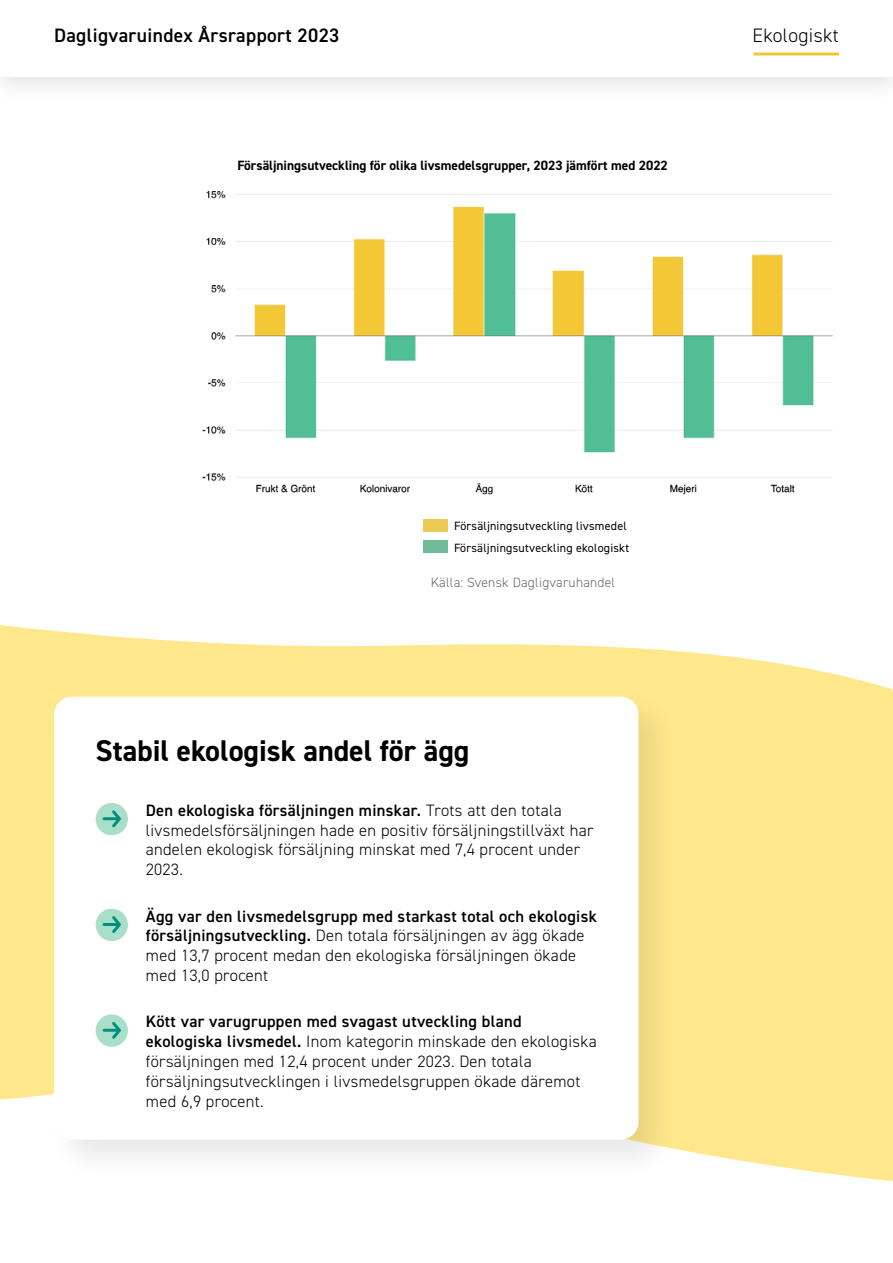
<style>
.page{position:relative;width:893px;height:1263px;background:#fff}
.page>*{position:absolute;margin:0;border:0;box-sizing:border-box;transform-origin:0 0}
.t1{font:700 30px "DIN2014";color:#000}
.t2{font:600 19.5px "DIN2014";letter-spacing:.02em;color:#000}
.t3{font:300 19.5px "DIN2014";letter-spacing:.02em;color:#000}
.t4{font:300 16.5px/19.8px "DIN2014";letter-spacing:.02em;color:#000}
.t5{font:700 13.5px "DIN2014";color:#000}
.t6{font:300 13.5px "DIN2014";letter-spacing:.02em;color:#666766}
.t7{font:12px/21.1px "DIN2014";letter-spacing:.02em;color:#000}
.s1{font-weight:600}
</style>
<div class="page">
<svg style="left:0;top:625px;width:893px;height:557px;fill:#ffe88c"></svg>
<div style="left:47px;top:690px;width:632px;height:491px;background:#000;opacity:.09"></div>
<div style="left:54px;top:697px;width:584px;height:443px;background:#fff;border-radius:18px"></div>
<img style="left:202px;top:190px;width:631px;height:305px">
<div style="left:423px;top:520px;width:25px;height:12px;background:#ecc855"></div>
<div style="left:423px;top:541px;width:25px;height:12px;background:#70bc98"></div>
<div style="left:96px;top:803px;width:32px;height:32px;background:#a9dfc9;border-radius:50%"></div>
<hr style="left:103px;top:817px;width:15px;height:3px;background:#008f7d">
<svg style="left:112px;top:810px;width:9px;height:17px"></svg>
<div style="left:96px;top:909px;width:32px;height:32px;background:#a9dfc9;border-radius:50%"></div>
<hr style="left:103px;top:923px;width:15px;height:3px;background:#008f7d">
<svg style="left:112px;top:916px;width:9px;height:17px"></svg>
<svg style="left:96px;top:1014px;width:32px;height:33px"></svg>
<hr style="left:103px;top:1029px;width:15px;height:3px;background:#008f7d">
<svg style="left:112px;top:1022px;width:9px;height:17px"></svg>
<div style="left:0;top:0;width:893px;height:104px;background:#f8f8f8"></div>
<div style="left:1px;top:0;width:892px;height:77px;background:#fff"></div>
<hr style="left:753px;top:53px;width:86px;height:3px;background:#f2c736">
<p class="t2" style="left:54px;top:25px;width:287px">Dagligvaruindex Årsrapport 2023</p>
<p class="t3" style="left:752px;top:25px;width:88px">Ekologiskt</p>
<p class="t5" style="left:237px;top:158px;width:432px">Försäljningsutveckling för olika livsmedelsgrupper, 2023 jämfört med 2022</p>
<p class="t7" style="left:454px;top:516px;width:177px">Försäljningsutveckling livsmedel<br>Försäljningsutveckling ekologiskt</p>
<p class="t6" style="left:431px;top:575px;width:186px">Källa: Svensk Dagligvaruhandel</p>
<h1 class="t1" style="left:96px;top:735px;width:375px">Stabil ekologisk andel för ägg</h1>
<p class="t4" style="left:146px;top:800px;width:449px"><span class="s1">Den ekologiska försäljningen minskar.</span> Trots att den totala livsmedels försäljningen hade en positiv försäljnings tillväxt har andelen ekologisk försäljning minskat med 7,4 procent under 2023.</p>
<p class="t4" style="left:146px;top:906px;width:452px"><span class="s1">Ägg var den livsmedelsgrupp med starkast total och ekologisk försäljningsutveckling.</span> Den totala försäljningen av ägg ökade med 13,7 procent medan den ekologiska försäljningen ökade med 13,0 procent</p>
<p class="t4" style="left:146px;top:1012px;width:452px"><span class="s1">Kött var varugruppen med svagast utveckling bland ekologiska livsmedel.</span> Inom kategorin minskade den ekologiska försäljningen med 12,4 procent under 2023. Den totala försäljningsutvecklingen i livsmedelsgruppen ökade däremot med 6,9 procent.</p>
</div>
